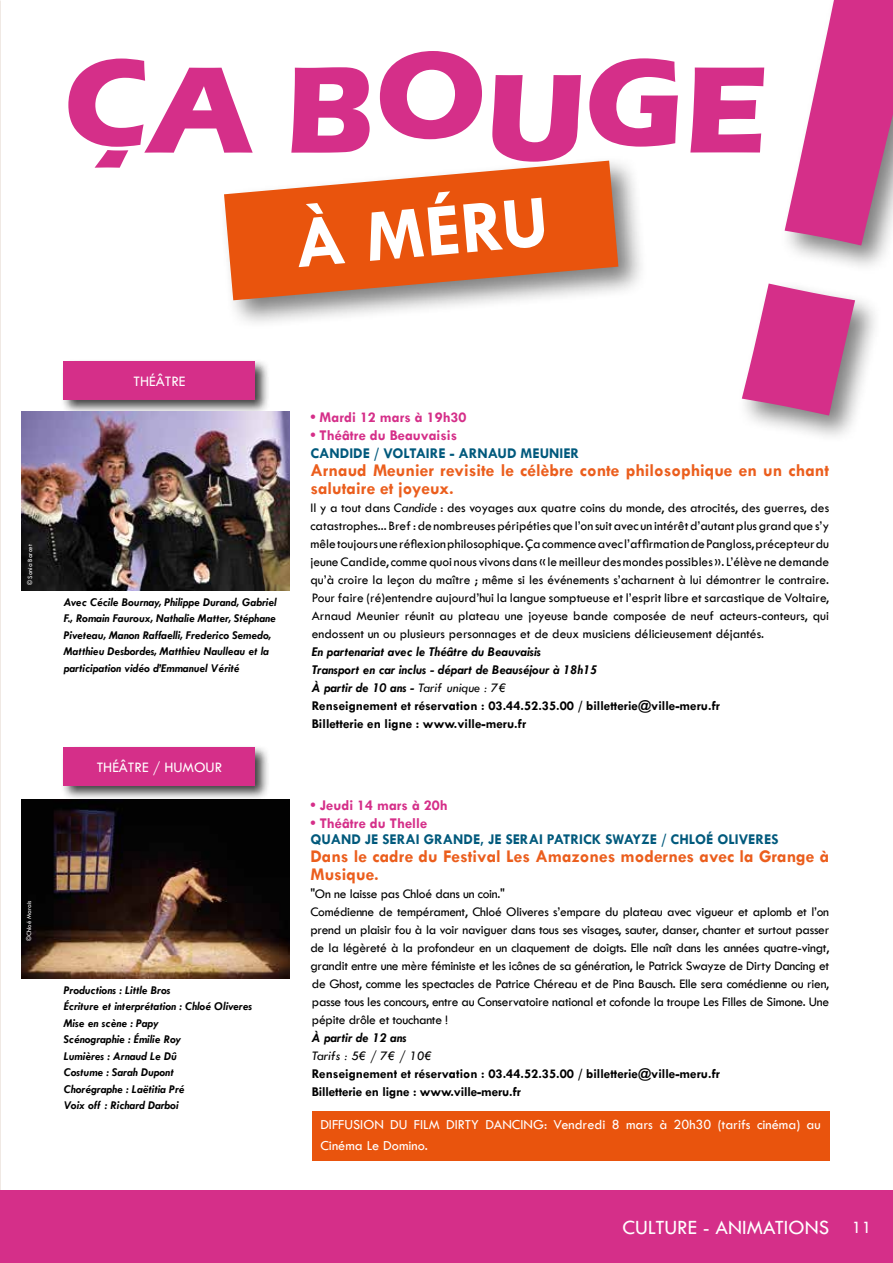
<style>
.page{position:relative;width:893px;height:1263px;background:#fff}
.page>*{position:absolute;margin:0;border:0;box-sizing:border-box;transform-origin:0 0}
.t1{font:700 127.5px "Eras ITC";color:#d52f89}
.t2{font:700 75px "Tw Cen";color:#fff}
.t3{font:21px "Tw Cen";color:#fff}
.t4{font:700 18px/18px "Tw Cen";color:#eb5e1d}
.t5{font:700 15px "Tw Cen";color:#00597c}
.t6{font:700 15px "Tw Cen";color:#d52f89}
.t7{font:15px "Tw Cen";color:#fff}
.t8{font:14.25px/21px "Tw Cen";color:#fff}
.t9{font:13.5px/18px "Tw Cen";letter-spacing:-.02em;color:#000;text-align:justify}
.t10{font:700 13.5px/18px "Tw Cen";color:#000}
.t11{font:italic 13.5px "Tw Cen";color:#000}
.t12{font:italic 700 13.5px "Tw Cen";color:#000}
.t13{font:italic 700 12px/16.5px "Tw Cen";color:#000}
.t14{font:6.75px "Tw Cen";color:#fff}
.s1{font-style:italic}
.s2{font-weight:400;font-style:italic}
.s3{font-size:18px}
</style>
<div class="page">
<div style="left:218px;top:155px;width:430px;height:175px;background:#000;opacity:.5"></div>
<svg style="left:224px;top:161px;width:394px;height:139px;fill:#e9540d"></svg>
<div style="left:737px;top:0;width:156px;height:445px;background:#000;opacity:.5"></div>
<div style="left:61px;top:358px;width:209px;height:57px;background:#000;opacity:.75"></div>
<div style="left:64px;top:361px;width:191px;height:39px;background:#d52f89"></div>
<div style="left:0;top:1191px;width:893px;height:72px;background:#d52f89"></div>
<img style="left:21px;top:411px;width:268px;height:179px">
<div style="left:61px;top:744px;width:209px;height:56px;background:#000;opacity:.75"></div>
<div style="left:64px;top:747px;width:191px;height:39px;background:#d52f89"></div>
<img style="left:21px;top:800px;width:268px;height:178px">
<div style="left:312px;top:1111px;width:517px;height:50px;background:#e9540d"></div>
<svg style="left:742px;top:0;width:151px;height:418px"></svg>
<h1 class="t1" style="left:64px;top:37px;width:706px">ÇA BOUGE</h1>
<h2 class="t2" style="left:290px;top:199px;width:257px;rotate:-5deg">À MÉRU</h2>
<p class="t7" style="left:133px;top:372px;width:53px">THÉÂTRE</p>
<p class="t14" style="left:26px;top:585px;width:42px;rotate:-90deg">© Sonia Barcet</p>
<p class="t13" style="left:64px;top:593px;width:214px">Avec Cécile Bournay, Philippe Durand, Gabriel F., Romain Fauroux, Nathalie Matter, Stéphane Piveteau, Manon Raffaelli, Frederico Semedo, Matthieu Desbordes, Matthieu Naulleau et la participation vidéo d’Emmanuel Vérité</p>
<p class="t7" style="left:97px;top:758px;width:127px">THÉÂTRE / HUMOUR</p>
<p class="t14" style="left:25px;top:941px;width:42px;rotate:-90deg">©Chloé Marais</p>
<p class="t13" style="left:64px;top:981px;width:190px">Productions : Little Bros<br>Écriture et interprétation : Chloé Oliveres<br>Mise en scène : Papy<br>Scénographie : Émilie Roy<br>Lumières : Arnaud Le Dû<br>Costume : Sarah Dupont<br>Chorégraphe : Laëtitia Pré<br>Voix off : Richard Darboi</p>
<p class="t6" style="left:310px;top:408px;width:158px">• Mardi 12 mars à 19h30</p>
<p class="t6" style="left:310px;top:426px;width:148px">• Théâtre du Beauvaisis</p>
<p class="t5" style="left:310px;top:444px;width:270px">CANDIDE / VOLTAIRE - ARNAUD MEUNIER</p>
<h3 class="t4" style="left:310px;top:479px;width:145px">salutaire et joyeux.</h3>
<p class="t9" style="left:310px;top:498px;width:520px">Il y a tout dans <span class="s1">Candide</span> : des voyages aux quatre coins du monde, des atrocités, des guerres, des catastrophes... Bref : de nombreuses péripéties que l’on suit avec un intérêt d’autant plus grand que s’y mêle toujours une réflexion philosophique. Ça commence avec l’affirmation de Pangloss, précepteur du jeune Candide, comme quoi nous vivons dans « le meilleur des mondes possibles ». L’élève ne demande qu’à croire la leçon du maître ; même si les événements s’acharnent à lui démontrer le contraire.<br>Pour faire (ré)entendre aujourd’hui la langue somptueuse et l’esprit libre et sarcastique de Voltaire, Arnaud Meunier réunit au plateau une joyeuse bande composée de neuf acteurs-conteurs, qui endossent un ou plusieurs personnages et de deux musiciens délicieusement déjantés.</p>
<p class="t10" style="left:312px;top:642px;width:410px"><span class="s1">En partenariat avec le Théâtre du Beauvaisis<br>Transport en car inclus - départ de Beauséjour à 18h15<br>À partir de 10 ans -</span> <span class="s2">Tarif unique : 7€<br></span>Renseignement et réservation : 03.44.52.35.00 / billetterie@ville-meru.fr Billetterie en ligne : www.ville-meru.fr</p>
<h3 class="t4" style="left:310px;top:461px;width:520px">Arnaud Meunier revisite le célèbre conte philosophique en un chant</h3>
<p class="t6" style="left:310px;top:796px;width:139px">• Jeudi 14 mars à 20h</p>
<p class="t6" style="left:310px;top:814px;width:118px">• Théâtre du Thelle</p>
<p class="t5" style="left:310px;top:830px;width:470px">QUAND JE SERAI GRANDE, JE SERAI PATRICK SWAYZE / CHLOÉ OLIVERES</p>
<h3 class="t4" style="left:310px;top:846px;width:520px">Dans le cadre du Festival Les Amazones modernes avec la Grange à<br>Musique.</h3>
<p class="t9" style="left:310px;top:884px;width:520px;text-align:left">"On ne laisse pas Chloé dans un coin."<br>Comédienne de tempérament, Chloé Oliveres s’empare du plateau avec vigueur et aplomb et l’on prend un plaisir fou à la voir naviguer dans tous ses visages, sauter, danser, chanter et surtout passer de la légèreté à la profondeur en un claquement de doigts. Elle naît dans les années quatre-vingt, grandit entre une mère féministe et les icônes de sa génération, le Patrick Swayze de Dirty Dancing et de Ghost, comme les spectacles de Patrice Chéreau et de Pina Bausch. Elle sera comédienne ou rien, passe tous les concours, entre au Conservatoire national et cofonde la troupe Les Filles de Simone. Une pépite drôle et touchante !</p>
<p class="t12" style="left:312px;top:1029px;width:96px">À partir de 12 ans</p>
<p class="t11" style="left:312px;top:1047px;width:122px">Tarifs : 5€ / 7€ / 10€</p>
<p class="t10" style="left:312px;top:1064px;width:410px">Renseignement et réservation : 03.44.52.35.00 / billetterie@ville-meru.fr<br>Billetterie en ligne : www.ville-meru.fr</p>
<p class="t8" style="left:320px;top:1114px;width:502px">DIFFUSION DU FILM DIRTY DANCING: Vendredi 8 mars à 20h30 (tarifs cinéma) au<br>Cinéma Le Domino.</p>
<h3 class="t3" style="left:623px;top:1215px;width:251px">CULTURE - ANIMATIONS <span class="s3">11</span></h3>
</div>
